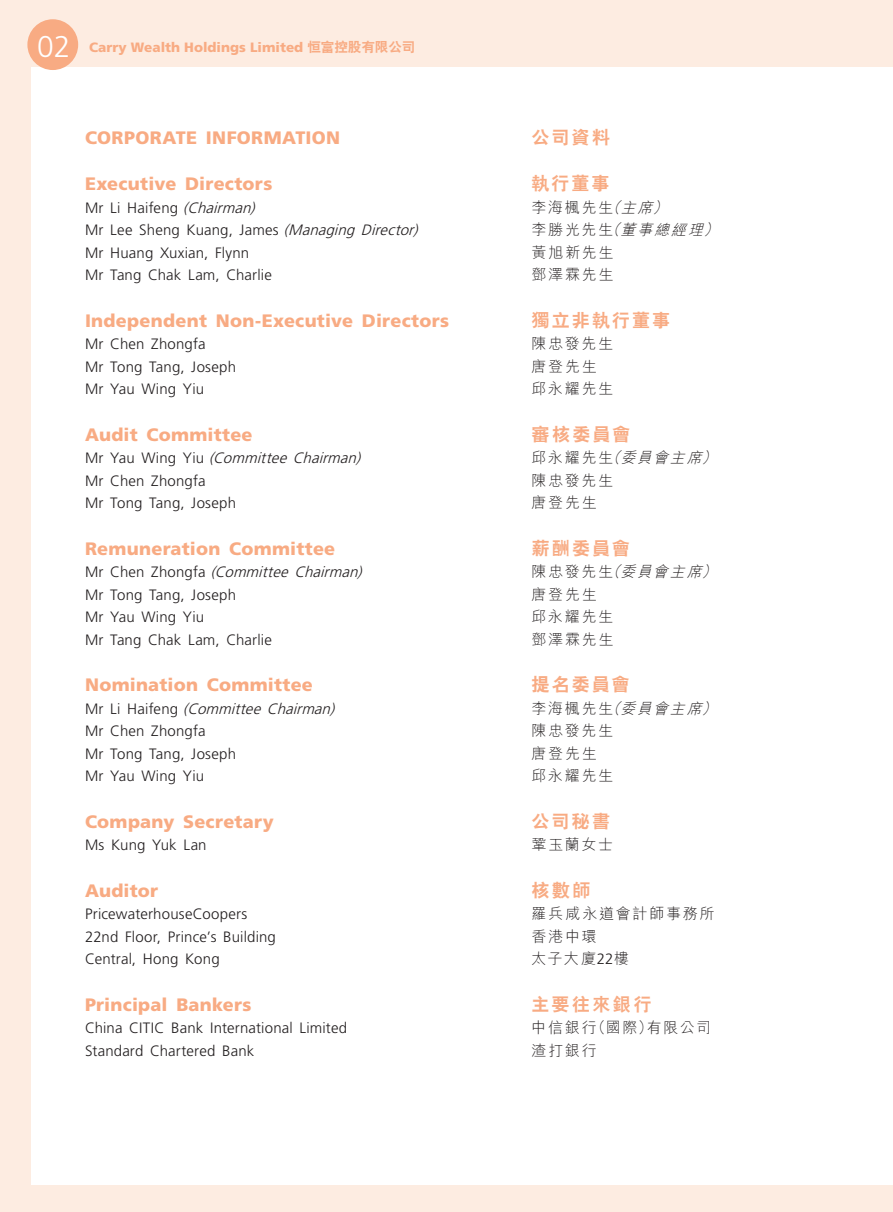
<style>
.page{position:relative;width:893px;height:1212px;background:#fdece1}
.page>*{position:absolute;margin:0;border:0;box-sizing:border-box;transform-origin:0 0}
.t1{font:300 30px "Frutiger LT Std";color:#fff}
._04___H2{font:900 18px "Frutiger LT Std";letter-spacing:.015em;color:#f8ab83}
._04___H2-2{font:800 18px "C Hei 2 HK";letter-spacing:.125em;color:#f8ab83}
._03_H1{font:900 18px "Frutiger LT Std";letter-spacing:.02em;color:#f8ab83}
._03_H1-2{font:800 18px "C Hei 2 HK";color:#f8ab83}
._11_P0{font:300 15px "Frutiger LT Std";letter-spacing:.01em;color:#231f20}
._11_P0-2{font:300 15px "M Hei HK";letter-spacing:.115em;color:#231f20}
._11_P0-3{font:italic 300 15px "Frutiger LT Std";color:#231f20}
._11_P0-4{font:italic 300 15px "M Hei HK";color:#231f20}
.t2{font:900 13.5px "Frutiger LT Std";color:#f8ab83}
.s1{font-family:"C Hei 2 HK";font-weight:800}
.s2{font-style:italic}
.s3{font-style:normal}
.s4{font-family:"Frutiger LT Std"}
</style>
<div class="page">
<div style="left:31px;top:67px;width:862px;height:1117px;background:#fff"></div>
<div style="left:27px;top:19px;width:51px;height:51px;background:#f8ab83;border-radius:50%"></div>
<p class="t1" style="left:37px;top:29px;width:35px">02</p>
<p class="t2" style="left:89px;top:40px;width:328px">Carry Wealth Holdings Limited <span class="s1">恒富控股有限公司</span></p>
<p class="_03_H1" style="left:85px;top:126px;width:257px">CORPORATE INFORMATION</p>
<p class="_04___H2" style="left:85px;top:173px;width:189px">Executive Directors</p>
<p class="_11_P0" style="left:85px;top:199px;width:175px">Mr Li Haifeng <span class="s2">(Chairman)</span></p>
<p class="_11_P0" style="left:85px;top:221px;width:338px">Mr Lee Sheng Kuang, James <span class="s2">(Managing Director)</span></p>
<p class="_11_P0" style="left:85px;top:244px;width:166px">Mr Huang Xuxian, Flynn</p>
<p class="_11_P0" style="left:85px;top:266px;width:188px">Mr Tang Chak Lam, Charlie</p>
<p class="_04___H2" style="left:85px;top:309px;width:366px">Independent Non-Executive Directors</p>
<p class="_11_P0" style="left:85px;top:335px;width:122px">Mr Chen Zhongfa</p>
<p class="_11_P0" style="left:85px;top:358px;width:152px">Mr Tong Tang, Joseph</p>
<p class="_11_P0" style="left:85px;top:380px;width:121px">Mr Yau Wing Yiu</p>
<p class="_04___H2" style="left:85px;top:423px;width:169px">Audit Committee</p>
<p class="_11_P0-3" style="left:85px;top:449px;width:281px"><span class="s3">M r Ya u W i n g Y i u</span> (Committee Chairman)</p>
<p class="_11_P0" style="left:85px;top:472px;width:122px">Mr Chen Zhongfa</p>
<p class="_11_P0" style="left:85px;top:494px;width:152px">Mr Tong Tang, Joseph</p>
<p class="_04___H2" style="left:85px;top:537px;width:252px">Remuneration Committee</p>
<p class="_11_P0-3" style="left:85px;top:563px;width:282px"><span class="s3">M r C h e n Z h o n g f a</span> (Committee Chairman)</p>
<p class="_11_P0" style="left:85px;top:586px;width:152px">Mr Tong Tang, Joseph</p>
<p class="_11_P0" style="left:85px;top:608px;width:121px">Mr Yau Wing Yiu</p>
<p class="_11_P0" style="left:85px;top:631px;width:188px">Mr Tang Chak Lam, Charlie</p>
<p class="_04___H2" style="left:85px;top:674px;width:229px">Nomination Committee</p>
<p class="_11_P0-3" style="left:85px;top:700px;width:255px"><span class="s3">M r L i H a i f e n g</span> (Committee Chairman)</p>
<p class="_11_P0" style="left:85px;top:722px;width:122px">Mr Chen Zhongfa</p>
<p class="_11_P0" style="left:85px;top:745px;width:152px">Mr Tong Tang, Joseph</p>
<p class="_11_P0" style="left:85px;top:767px;width:121px">Mr Yau Wing Yiu</p>
<p class="_04___H2" style="left:85px;top:810px;width:190px">Company Secretary</p>
<p class="_11_P0" style="left:85px;top:836px;width:123px">Ms Kung Yuk Lan</p>
<p class="_04___H2" style="left:85px;top:879px;width:75px">Auditor</p>
<p class="_11_P0" style="left:85px;top:905px;width:164px">PricewaterhouseCoopers</p>
<p class="_11_P0" style="left:85px;top:928px;width:192px">22nd Floor, Prince’s Building</p>
<p class="_11_P0" style="left:85px;top:950px;width:136px">Central, Hong Kong</p>
<p class="_04___H2" style="left:85px;top:993px;width:168px">Principal Bankers</p>
<p class="_11_P0" style="left:85px;top:1019px;width:264px">China CITIC Bank International Limited</p>
<p class="_11_P0" style="left:85px;top:1042px;width:171px">Standard Chartered Bank</p>
<p class="_03_H1-2" style="left:531px;top:125px;width:80px">公司資料</p>
<p class="_04___H2-2" style="left:531px;top:171px;width:80px">執行董事</p>
<p class="_11_P0-2" style="left:531px;top:197px;width:143px">李海楓先生<span class="s2">（主席）</span></p>
<p class="_11_P0-4" style="left:531px;top:219px;width:194px"><span class="s3">李勝光先生</span>（董事總經理）</p>
<p class="_11_P0-2" style="left:531px;top:242px;width:83px">黃旭新先生</p>
<p class="_11_P0-2" style="left:531px;top:264px;width:83px">鄧澤霖先生</p>
<p class="_04___H2-2" style="left:531px;top:308px;width:140px">獨立非執行董事</p>
<p class="_11_P0-2" style="left:531px;top:333px;width:83px">陳忠發先生</p>
<p class="_11_P0-2" style="left:531px;top:356px;width:67px">唐登先生</p>
<p class="_11_P0-2" style="left:531px;top:378px;width:83px">邱永耀先生</p>
<p class="_04___H2-2" style="left:531px;top:422px;width:100px">審核委員會</p>
<p class="_11_P0-4" style="left:531px;top:447px;width:192px"><span class="s3">邱永耀先生</span>（委員會主席）</p>
<p class="_11_P0-2" style="left:531px;top:470px;width:83px">陳忠發先生</p>
<p class="_11_P0-2" style="left:531px;top:492px;width:67px">唐登先生</p>
<p class="_04___H2-2" style="left:531px;top:536px;width:100px">薪酬委員會</p>
<p class="_11_P0-4" style="left:531px;top:561px;width:192px"><span class="s3">陳忠發先生</span>（委員會主席）</p>
<p class="_11_P0-2" style="left:531px;top:584px;width:67px">唐登先生</p>
<p class="_11_P0-2" style="left:531px;top:606px;width:83px">邱永耀先生</p>
<p class="_11_P0-2" style="left:531px;top:629px;width:83px">鄧澤霖先生</p>
<p class="_04___H2-2" style="left:531px;top:672px;width:99px">提名委員會</p>
<p class="_11_P0-4" style="left:531px;top:698px;width:192px"><span class="s3">李海楓先生</span>（委員會主席）</p>
<p class="_11_P0-2" style="left:531px;top:720px;width:83px">陳忠發先生</p>
<p class="_11_P0-2" style="left:531px;top:743px;width:67px">唐登先生</p>
<p class="_11_P0-2" style="left:531px;top:765px;width:83px">邱永耀先生</p>
<p class="_04___H2-2" style="left:531px;top:809px;width:80px">公司秘書</p>
<p class="_11_P0-2" style="left:531px;top:834px;width:83px">鞏玉蘭女士</p>
<p class="_04___H2-2" style="left:531px;top:878px;width:61px">核數師</p>
<p class="_11_P0-2" style="left:531px;top:903px;width:184px">羅兵咸永道會計師事務所</p>
<p class="_11_P0-2" style="left:531px;top:926px;width:67px">香港中環</p>
<p class="_11_P0-2" style="left:531px;top:948px;width:99px">太子大廈<span class="s4">22</span>樓</p>
<p class="_04___H2-2" style="left:531px;top:992px;width:121px">主要往來銀行</p>
<p class="_11_P0-2" style="left:531px;top:1017px;width:181px">中信銀行（國際）有限公司</p>
<p class="_11_P0-2" style="left:531px;top:1040px;width:67px">渣打銀行</p>
</div>
